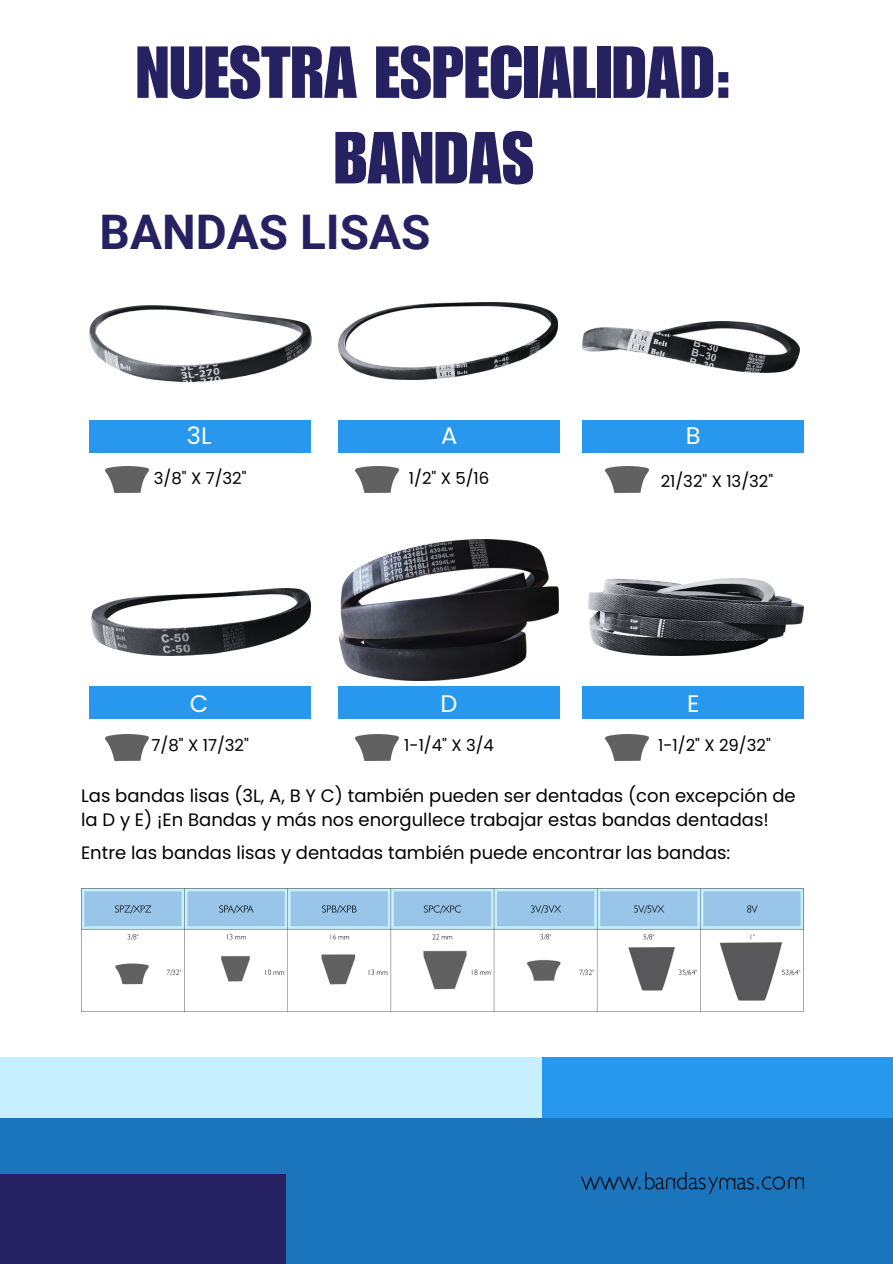
<style>
.page{position:relative;width:893px;height:1264px;background:#fff}
.page>*{position:absolute;margin:0;border:0;box-sizing:border-box;transform-origin:0 0}
.t1{font:72px/85.5px "Impact LT Std";color:#262262;text-align:center}
.t2{font:700 47.7px "Roboto";color:#262262}
.t3{font:24px "Poppins";color:#fff}
.t4{font:18px/24.8px "Poppins";color:#000}
.t5{font:16.5px "Poppins";color:#000}
</style>
<div class="page">
<div style="left:0;top:1057px;width:892px;height:206px;background:#c6f0ff"></div>
<div style="left:0;top:1118px;width:892px;height:145px;background:#1b75bc"></div>
<div style="left:0;top:1174px;width:286px;height:89px;background:#262262"></div>
<div style="left:542px;top:1057px;width:350px;height:61px;background:#2898ee"></div>
<div style="left:89px;top:420px;width:222px;height:32px;background:#2898ee"></div>
<div style="left:89px;top:686px;width:222px;height:33px;background:#2898ee"></div>
<div style="left:338px;top:420px;width:222px;height:32px;background:#2898ee"></div>
<div style="left:338px;top:686px;width:222px;height:33px;background:#2898ee"></div>
<div style="left:582px;top:420px;width:222px;height:32px;background:#2898ee"></div>
<div style="left:582px;top:686px;width:222px;height:33px;background:#2898ee"></div>
<img style="left:106px;top:466px;width:42px;height:26px">
<img style="left:355px;top:466px;width:43px;height:26px">
<img style="left:605px;top:466px;width:43px;height:26px">
<img style="left:106px;top:734px;width:42px;height:26px">
<img style="left:355px;top:734px;width:43px;height:26px">
<img style="left:605px;top:734px;width:43px;height:26px">
<img style="left:338px;top:303px;width:219px;height:76px">
<img style="left:89px;top:306px;width:222px;height:75px">
<img style="left:582px;top:321px;width:217px;height:51px">
<img style="left:91px;top:588px;width:220px;height:67px">
<img style="left:339px;top:539px;width:220px;height:141px">
<img style="left:588px;top:578px;width:215px;height:77px">
<img style="left:582px;top:1172px;width:221px;height:21px">
<img style="left:81px;top:888px;width:722px;height:123px">
<p class="t1" style="left:136px;top:40px;width:597px">NUESTRA ESPECIALIDAD:<br>BANDAS</p>
<p class="t2" style="left:100px;top:204px;width:332px">BANDAS LISAS</p>
<p class="t3" style="left:187px;top:419px;width:26px">3L</p>
<p class="t3" style="left:441px;top:419px;width:18px">A</p>
<p class="t3" style="left:685px;top:419px;width:16px">B</p>
<p class="t5" style="left:154px;top:466px;width:94px">3/8" X 7/32"</p>
<p class="t5" style="left:409px;top:466px;width:82px">1/2" X 5/16</p>
<p class="t5" style="left:660px;top:470px;width:114px">21/32" X 13/32"</p>
<p class="t3" style="left:190px;top:686px;width:20px">C</p>
<p class="t3" style="left:440px;top:686px;width:18px">D</p>
<p class="t3" style="left:687px;top:686px;width:14px">E</p>
<p class="t5" style="left:152px;top:733px;width:99px">7/8" X 17/32"</p>
<p class="t5" style="left:404px;top:733px;width:91px">1-1/4" X 3/4</p>
<p class="t5" style="left:658px;top:733px;width:114px">1-1/2" X 29/32"</p>
<p class="t4" style="left:81px;top:782px;width:716px">Las bandas lisas (3L, A, B Y C) también pueden ser dentadas (con excepción de la D y E) ¡En Bandas y más nos enorgullece trabajar estas bandas dentadas!</p>
<p class="t4" style="left:81px;top:840px;width:650px">Entre las bandas lisas y dentadas también puede encontrar las bandas:</p>
</div>
